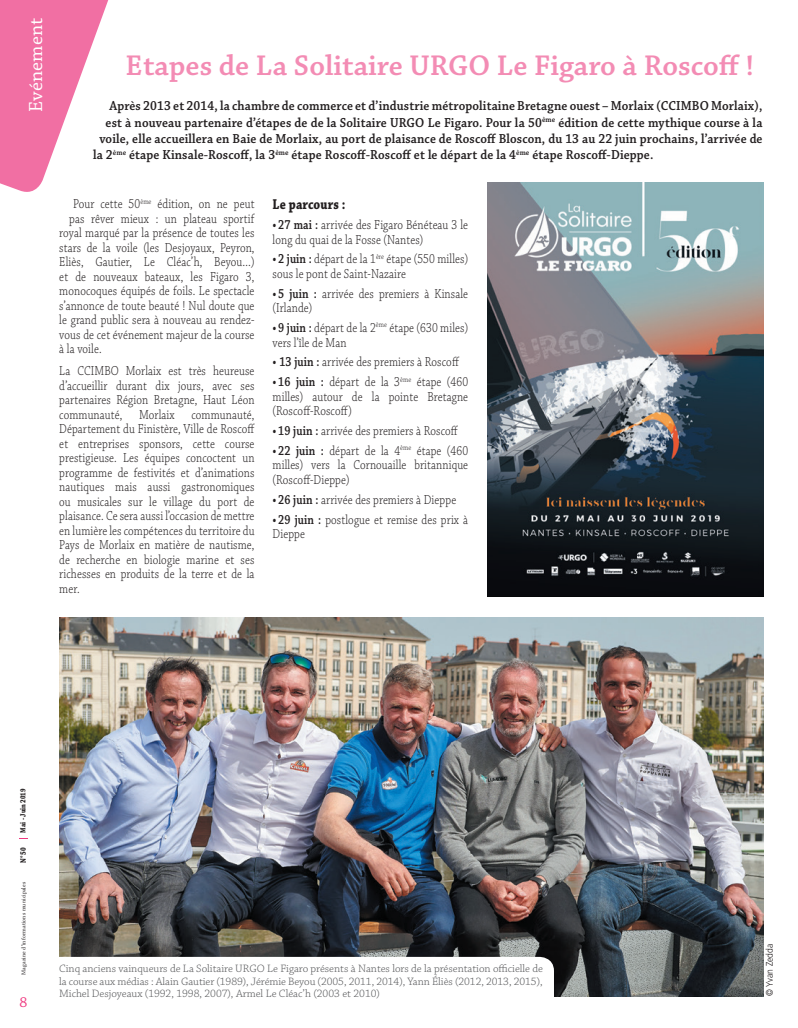
<style>
.page{position:relative;width:798px;height:1028px;background:#fff}
.page>*{position:absolute;margin:0;border:0;box-sizing:border-box;transform-origin:0 0}
.t1{font:600 30px "Chaparral Pro";color:#f38cb4}
.t2{font:20px "Chaparral Pro";letter-spacing:.005em;color:#fff}
.t3{font:700 15px "Chaparral Pro";letter-spacing:.01em;color:#231f20;scale:.82 1}
.t4{font:15px "Chaparral Pro";color:#ef377f}
.t5{font:300 13.75px/14.5px "Chaparral Pro";letter-spacing:.01em;color:#231f20;scale:.82 1}
.t6{font:600 13.75px "Chaparral Pro";letter-spacing:.01em;color:#231f20;scale:.92 1}
.t7{font:300 11.25px/12.5px "Chaparral Pro";color:#57585a;text-align:justify}
.t8{font:300 9.5px "Frutiger";letter-spacing:.01em;color:#231f20;scale:.9 1}
.t9{font:700 8.25px "Chaparral Pro";color:#231f20;scale:.8 1}
.t10{font:700 7.75px "Chaparral Pro";color:#231f20;scale:.8 1}
.t11{font:5.75px "Chaparral Pro";letter-spacing:.02em;color:#231f20}
.s1{font-weight:600}
</style>
<div class="page">
<svg style="left:0;top:0;width:109px;height:192px"></svg>
<img style="left:59px;top:617px;width:704px;height:379px">
<img style="left:487px;top:182px;width:276px;height:414px">
<svg style="left:59px;top:956px;width:494px;height:40px"></svg>
<h2 class="t2" style="left:25px;top:112px;width:96px;rotate:-90deg">Evénement</h2>
<h1 class="t1" style="left:126px;top:49px;width:630px">Etapes de La Solitaire URGO Le Figaro à Roscoff !</h1>
<p class="t6" style="left:109px;top:98px;width:711px">Après 2013 et 2014, la chambre de commerce et d’industrie métropolitaine Bretagne ouest – Morlaix (CCIMBO Morlaix),</p>
<p class="t6" style="left:106px;top:114px;width:715px">est à nouveau partenaire d’étapes de de la Solitaire URGO Le Figaro. Pour la 50<sup>ème</sup> édition de cette mythique course à la</p>
<p class="t6" style="left:99px;top:131px;width:722px">voile, elle accueillera en Baie de Morlaix, au port de plaisance de Roscoff Bloscon, du 13 au 22 juin prochains, l’arrivée de</p>
<p class="t6" style="left:93px;top:147px;width:610px">la 2<sup>ème</sup> étape Kinsale-Roscoff, la 3<sup>ème</sup> étape Roscoff-Roscoff et le départ de la 4<sup>ème</sup> étape Roscoff-Dieppe.</p>
<p class="t5" style="left:73px;top:197px;width:223px">Pour cette 50<sup>ème</sup> édition, on ne peut</p>
<p class="t5" style="left:69px;top:212px;width:227px">pas rêver mieux : un plateau sportif</p>
<p class="t5" style="left:59px;top:226px;width:239px">royal marqué par la présence de toutes les</p>
<p class="t5" style="left:59px;top:241px;width:239px">stars de la voile (les Desjoyaux, Peyron,</p>
<p class="t5" style="left:59px;top:255px;width:239px">Eliès, Gautier, Le Cléac’h, Beyou…)</p>
<p class="t5" style="left:59px;top:270px;width:239px">et de nouveaux bateaux, les Figaro 3,</p>
<p class="t5" style="left:59px;top:284px;width:239px">monocoques équipés de foils. Le spectacle</p>
<p class="t5" style="left:59px;top:299px;width:239px">s’annonce de toute beauté ! Nul doute que</p>
<p class="t5" style="left:59px;top:313px;width:239px">le grand public sera à nouveau au rendez-</p>
<p class="t5" style="left:59px;top:328px;width:239px">vous de cet événement majeur de la course</p>
<p class="t5" style="left:59px;top:342px;width:53px">à la voile.</p>
<p class="t5" style="left:59px;top:364px;width:240px;text-align:justify">La CCIMBO Morlaix est très heureuse d’accueillir durant dix jours, avec ses partenaires Région Bretagne, Haut Léon communauté, Morlaix communauté, Département du Finistère, Ville de Roscoff et entreprises sponsors, cette course prestigieuse. Les équipes concoctent un programme de festivités et d’animations nautiques mais aussi gastronomiques ou musicales sur le village du port de plaisance. Ce sera aussi l’occasion de mettre en lumière les compétences du territoire du Pays de Morlaix en matière de nautisme, de recherche en biologie marine et ses richesses en produits de la terre et de la mer.</p>
<p class="t3" style="left:272px;top:196px;width:90px">Le parcours :</p>
<p class="t5" style="left:272px;top:218px;width:240px"><span class="s1">• 27 mai :</span> arrivée des Figaro Bénéteau 3 le long du quai de la Fosse (Nantes)</p>
<p class="t5" style="left:272px;top:252px;width:240px"><span class="s1">• 2 juin :</span> départ de la 1<sup>ère</sup> étape (550 milles) sous le pont de Saint-Nazaire</p>
<p class="t5" style="left:272px;top:287px;width:240px"><span class="s1">• 5 juin :</span> arrivée des premiers à Kinsale (Irlande)</p>
<p class="t5" style="left:272px;top:321px;width:240px"><span class="s1">• 9 juin :</span> départ de la 2<sup>ème</sup> étape (630 miles) vers l’île de Man</p>
<p class="t5" style="left:272px;top:355px;width:229px"><span class="s1">• 13 juin :</span> arrivée des premiers à Roscoff</p>
<p class="t5" style="left:272px;top:375px;width:240px;text-align:justify"><span class="s1">• 16 juin :</span> départ de la 3<sup>ème</sup> étape (460 milles) autour de la pointe Bretagne (Roscoff-Roscoff)</p>
<p class="t5" style="left:272px;top:424px;width:228px"><span class="s1">• 19 juin :</span> arrivée des premiers à Roscoff</p>
<p class="t5" style="left:272px;top:444px;width:240px;text-align:justify"><span class="s1">• 22 juin :</span> départ de la 4<sup>ème</sup> étape (460 milles) vers la Cornouaille britannique (Roscoff-Dieppe)</p>
<p class="t5" style="left:272px;top:493px;width:225px"><span class="s1">• 26 juin :</span> arrivée des premiers à Dieppe</p>
<p class="t5" style="left:272px;top:512px;width:240px"><span class="s1">• 29 juin :</span> postlogue et remise des prix à<br>Dieppe</p>
<p class="t10" style="left:19px;top:832px;width:57px;rotate:-90deg">Mai - Juin 2019</p>
<p class="t9" style="left:18px;top:863px;width:21px;rotate:-90deg">N°50</p>
<p class="t11" style="left:20px;top:974px;width:94px;rotate:-90deg">Magazine d’informations municipales</p>
<p class="t4" style="left:19px;top:993px;width:9px">8</p>
<p class="t7" style="left:59px;top:963px;width:485px">Cinq anciens vainqueurs de La Solitaire URGO Le Figaro présents à Nantes lors de la présentation officielle de la course aux médias : Alain Gautier (1989), Jérémie Beyou (2005, 2011, 2014), Yann Éliès (2012, 2013, 2015), Michel Desjoyeaux (1992, 1998, 2007), Armel Le Cléac’h (2003 et 2010)</p>
<p class="t8" style="left:763px;top:996px;width:60px;rotate:-90deg">© Yvan Zedda</p>
</div>
